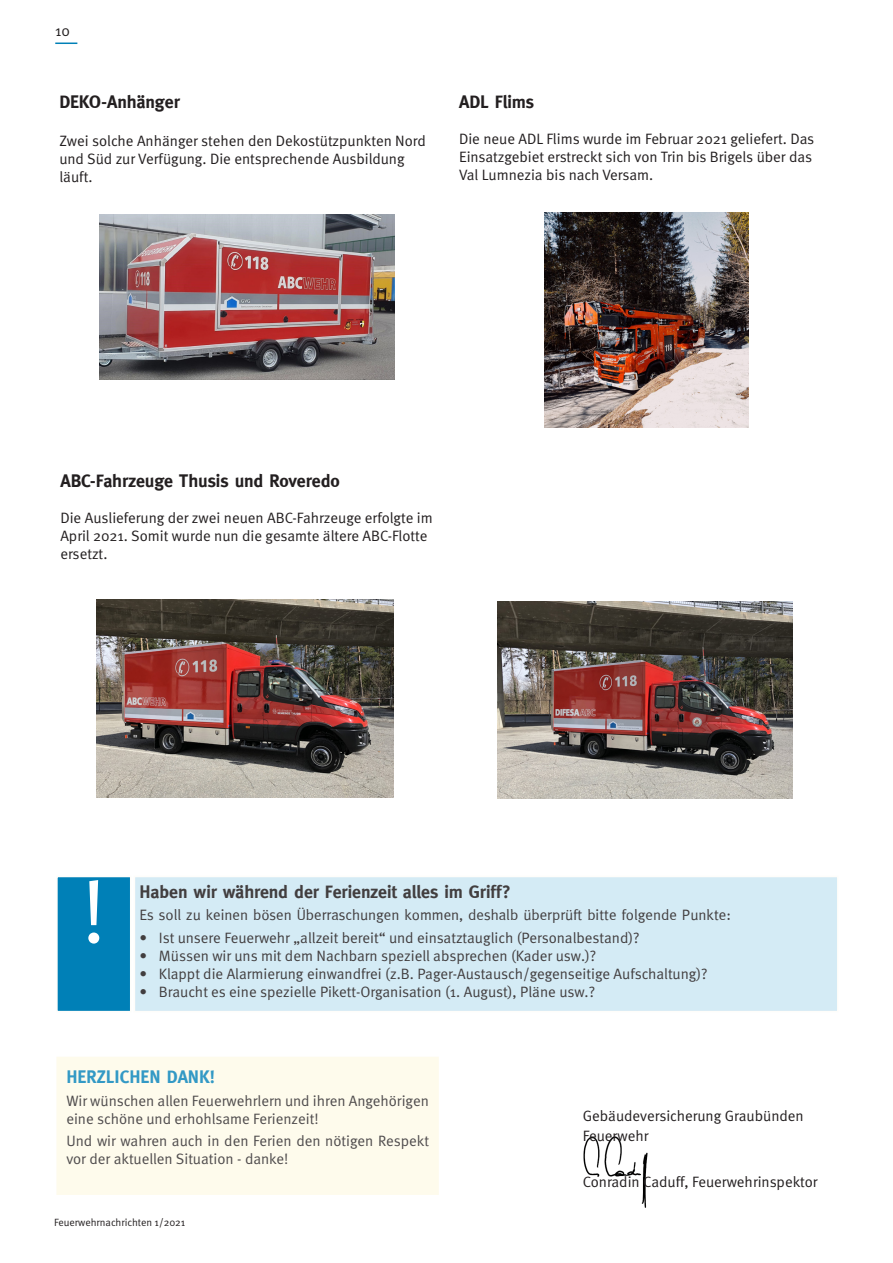
<style>
.page{position:relative;width:893px;height:1263px;background:#fff}
.page>*{position:absolute;margin:0;border:0;box-sizing:border-box;transform-origin:0 0}
.Text{font:90px "Meta Normal";color:#fff}
.Untertitel_1_2{font:700 18px "Meta";letter-spacing:-.01em;color:#231f20}
.t1{font:700 18px "Meta";color:#0080b7}
.Text-2{font:15px/18px "Meta Normal";color:#231f20}
.t2{font:15px "Meta Normal";color:#231f20}
.t3{font:10.5px "Meta Normal";color:#231f20}
</style>
<div class="page">
<svg style="left:55px;top:43px;width:22px;height:1px"></svg>
<img style="left:583px;top:1136px;width:65px;height:72px">
<div style="left:56px;top:1057px;width:383px;height:138px;background:#fefbec"></div>
<div style="left:57px;top:876px;width:74px;height:135px;background:#0080b7"></div>
<div style="left:56px;top:876px;width:75px;height:136px;border:2px solid #fefdfa"></div>
<div style="left:134px;top:876px;width:704px;height:135px;background:#cee8f4"></div>
<div style="left:134px;top:876px;width:704px;height:136px;border:2px solid #fefdfa"></div>
<img style="left:99px;top:214px;width:296px;height:166px">
<img style="left:97px;top:600px;width:297px;height:197px">
<img style="left:497px;top:602px;width:296px;height:196px">
<img style="left:544px;top:213px;width:205px;height:215px">
<p class="Text-2" style="left:55px;top:21px;width:16px">10</p>
<p class="Untertitel_1_2" style="left:59px;top:91px;width:122px">DEKO-Anhänger</p>
<p class="Text-2" style="left:59px;top:131px;width:368px">Zwei solche Anhänger stehen den Dekostützpunkten Nord und Süd zur Verfügung. Die entsprechende Ausbildung läuft.</p>
<p class="Untertitel_1_2" style="left:459px;top:91px;width:77px">ADL Flims</p>
<p class="Text-2" style="left:459px;top:130px;width:357px">Die neue ADL Flims wurde im Februar 2021 geliefert. Das<br>Einsatzgebiet erstreckt sich von Trin bis Brigels über das<br>Val Lumnezia bis nach Versam.</p>
<p class="Untertitel_1_2" style="left:60px;top:471px;width:281px">ABC-Fahrzeuge Thusis und Roveredo</p>
<p class="Text-2" style="left:60px;top:509px;width:374px">Die Auslieferung der zwei neuen ABC-Fahrzeuge erfolgte im<br>April 2021. Somit wurde nun die gesamte ältere ABC-Flotte ersetzt.</p>
<p class="Text" style="left:81px;top:860px;width:27px">!</p>
<p class="Untertitel_1_2" style="left:139px;top:881px;width:373px">Haben wir während der Ferienzeit alles im Griff?</p>
<p class="t2" style="left:139px;top:906px;width:593px">Es soll zu keinen bösen Überraschungen kommen, deshalb überprüft bitte folgende Punkte:</p>
<p class="Text-2" style="left:139px;top:928px;width:502px">• Ist unsere Feuerwehr „allzeit bereit“ und einsatztauglich (Personalbestand)?</p>
<p class="Text-2" style="left:139px;top:946px;width:458px">• Müssen wir uns mit dem Nachbarn speziell absprechen (Kader usw.)?</p>
<p class="Text-2" style="left:139px;top:964px;width:570px">• Klappt die Alarmierung einwandfrei (z.B. Pager-Austausch/gegenseitige Aufschaltung)?</p>
<p class="Text-2" style="left:139px;top:982px;width:457px">• Braucht es eine spezielle Pikett-Organisation (1. August), Pläne usw.?</p>
<p class="t1" style="left:66px;top:1067px;width:150px">HERZLICHEN DANK!</p>
<p class="Text-2" style="left:66px;top:1091px;width:364px">Wir wünschen allen Feuerwehrlern und ihren Angehörigen eine schöne und erhohlsame Ferienzeit!</p>
<p class="Text-2" style="left:66px;top:1131px;width:364px">Und wir wahren auch in den Ferien den nötigen Respekt vor der aktuellen Situation - danke!</p>
<p class="t3" style="left:54px;top:1216px;width:133px">Feuerwehrnachrichten 1/2021</p>
<p class="Text-2" style="left:583px;top:1106px;width:223px">Gebäudeversicherung Graubünden</p>
<p class="Text-2" style="left:583px;top:1126px;width:67px">Feuerwehr</p>
<p class="Text-2" style="left:583px;top:1173px;width:236px">Conradin Caduff, Feuerwehrinspektor</p>
</div>
